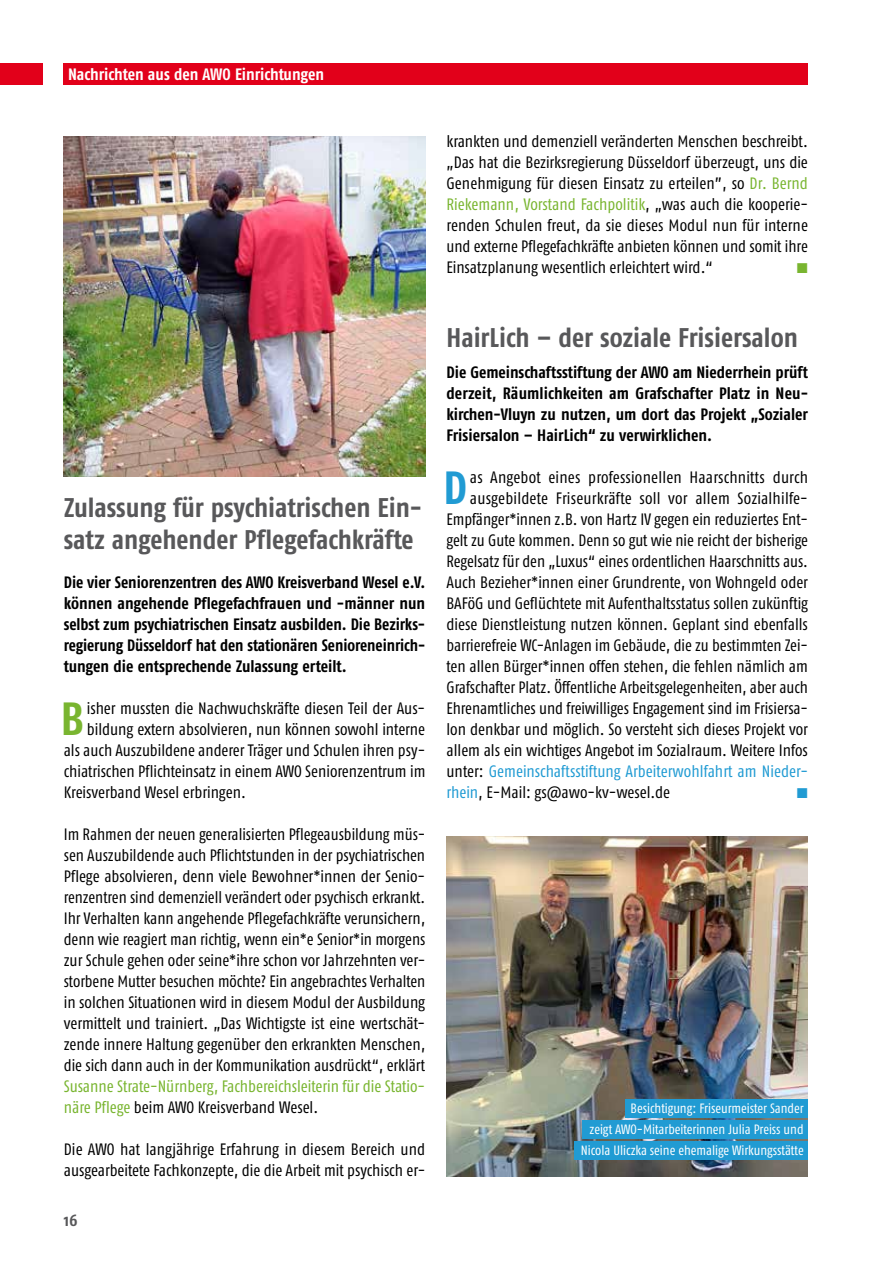
<style>
.page{position:relative;width:893px;height:1263px;background:#fff}
.page>*{position:absolute;margin:0;border:0;box-sizing:border-box;transform-origin:0 0}
.t1{font:700 46.5px "Fago Co";color:#79b530}
.t2{font:700 46.5px "Fago Co";color:#219bd3}
.t3{font:700 27px/31.5px "Fago Co";letter-spacing:-.005em;color:#58585a}
.t4{font:16.5px/21px "Fago Co";color:#000;text-align:justify}
.t5{font:700 16.5px/21px "Fago Co";color:#000;text-align:justify}
.t6{font:16.5px/21px "Fago Co";color:#79b530}
.t7{font:16.5px "Fago Co";letter-spacing:.005em;color:#219bd3}
.t8{font:700 16.5px "Fago Co";letter-spacing:-.005em;color:#fff}
.t9{font:700 16.5px "Fago Co";color:#58585a}
.t10{font:16.5px "European Pi Three";color:#79b530}
.t11{font:16.5px "European Pi Three";color:#219bd3}
.t12{font:13.5px/21px "Fago Co";color:#fff;text-align:right}
.s1{color:#000}
.s2{color:#79b530}
.s3{color:#219bd3}
</style>
<div class="page">
<div style="left:0;top:63px;width:43px;height:21px;background:#e2001a"></div>
<img style="left:64px;top:136px;width:361px;height:340px">
<img style="left:446px;top:836px;width:362px;height:340px">
<div style="left:583px;top:1120px;width:225px;height:18px;background:#219bd3"></div>
<div style="left:574px;top:1141px;width:234px;height:18px;background:#219bd3"></div>
<div style="left:625px;top:1099px;width:183px;height:18px;background:#219bd3"></div>
<div style="left:64px;top:63px;width:744px;height:21px;background:#e2001a"></div>
<p class="t8" style="left:68px;top:64px;width:258px">Nachrichten aus den AWO Einrichtungen</p>
<h2 class="t3" style="left:64px;top:491px;width:360px">Zulassung für psychiatrischen Ein&shy;satz angehender Pflegefachkräfte</h2>
<p class="t5" style="left:64px;top:572px;width:363px">Die vier Seniorenzentren des AWO Kreisverband Wesel e.V. können angehende Pflegefachfrauen und -männer nun selbst zum psychiatrischen Einsatz ausbilden. Die Bezirks&shy;regierung Düsseldorf hat den stationären Senioreneinrich&shy;tungen die entsprechende Zulassung erteilt.</p>
<h1 class="t1" style="left:61px;top:692px;width:25px">B</h1>
<p class="t4" style="left:87px;top:698px;width:340px">isher mussten die Nachwuchskräfte diesen Teil der Aus-</p>
<p class="t4" style="left:87px;top:719px;width:340px">bildung extern absolvieren, nun können sowohl interne</p>
<p class="t4" style="left:64px;top:740px;width:363px">als auch Auszubildene anderer Träger und Schulen ihren psy-</p>
<p class="t4" style="left:64px;top:761px;width:363px">chiatrischen Pflichteinsatz in einem AWO Seniorenzentrum im</p>
<p class="t4" style="left:64px;top:782px;width:184px">Kreisverband Wesel erbringen.</p>
<p class="t4" style="left:64px;top:824px;width:363px">Im Rahmen der neuen generalisierten Pflegeausbildung müs&shy;sen Auszubildende auch Pflichtstunden in der psychiatrischen Pflege absolvieren, denn viele Bewohner*innen der Senio&shy;renzentren sind demenziell verändert oder psychisch erkrankt.<br>Ihr Verhalten kann angehende Pflegefachkräfte verunsichern, denn wie reagiert man richtig, wenn ein*e Senior*in morgens zur Schule gehen oder seine*ihre schon vor Jahrzehnten ver&shy;storbene Mutter besuchen möchte? Ein angebrachtes Verhalten in solchen Situationen wird in diesem Modul der Ausbildung vermittelt und trainiert. „Das Wichtigste ist eine wertschät&shy;zende innere Haltung gegenüber den erkrankten Menschen, die sich dann auch in der Kommunikation ausdrückt“, erklärt</p>
<p class="t6" style="left:64px;top:1076px;width:363px">Susanne Strate-Nürnberg, Fachbereichsleiterin für die Statio&shy;näre Pflege <span class="s1">beim AWO Kreisverband Wesel.</span></p>
<p class="t4" style="left:64px;top:1139px;width:363px">Die AWO hat langjährige Erfahrung in diesem Bereich und ausgearbeitete Fachkonzepte, die die Arbeit mit psychisch er-</p>
<p class="t9" style="left:64px;top:1211px;width:15px">16</p>
<p class="t4" style="left:446px;top:131px;width:363px">krankten und demenziell veränderten Menschen beschreibt. „Das hat die Bezirksregierung Düsseldorf überzeugt, uns die Genehmigung für diesen Einsatz zu erteilen”, so <span class="s2">Dr. Bernd Riekemann, Vorstand Fachpolitik</span>, „was auch die kooperie&shy;renden Schulen freut, da sie dieses Modul nun für interne und externe Pflegefachkräfte anbieten können und somit ihre Einsatzplanung wesentlich erleichtert wird.“</p>
<p class="t10" style="left:797px;top:257px;width:12px">K</p>
<h2 class="t3" style="left:446px;top:321px;width:353px">HairLich – der soziale Frisiersalon</h2>
<p class="t5" style="left:446px;top:362px;width:363px">Die Gemeinschaftsstiftung der AWO am Niederrhein prüft derzeit, Räumlichkeiten am Grafschafter Platz in Neu&shy;kirchen-Vluyn zu nutzen, um dort das Projekt „Sozialer Frisiersalon – HairLich“ zu verwirklichen.</p>
<h1 class="t2" style="left:443px;top:461px;width:25px">D</h1>
<p class="t4" style="left:470px;top:467px;width:340px">as Angebot eines professionellen Haarschnitts durch</p>
<p class="t4" style="left:470px;top:488px;width:339px">ausgebildete Friseurkräfte soll vor allem Sozialhilfe-</p>
<p class="t4" style="left:446px;top:509px;width:363px">Empfänger*innen z.B. von Hartz IV gegen ein reduziertes Ent-</p>
<p class="t4" style="left:446px;top:530px;width:363px">gelt zu Gute kommen. Denn so gut wie nie reicht der bisherige</p>
<p class="t4" style="left:446px;top:551px;width:363px">Regelsatz für den „Luxus“ eines ordentlichen Haarschnitts aus.</p>
<p class="t4" style="left:446px;top:572px;width:363px">Auch Bezieher*innen einer Grundrente, von Wohngeld oder</p>
<p class="t4" style="left:446px;top:593px;width:363px">BAFöG und Geflüchtete mit Aufenthaltsstatus sollen zukünftig</p>
<p class="t4" style="left:446px;top:614px;width:363px">diese Dienstleistung nutzen können. Geplant sind ebenfalls</p>
<p class="t4" style="left:446px;top:635px;width:363px">barrierefreie WC-Anlagen im Gebäude, die zu bestimmten Zei-</p>
<p class="t4" style="left:446px;top:656px;width:363px">ten allen Bürger*innen offen stehen, die fehlen nämlich am</p>
<p class="t4" style="left:446px;top:677px;width:363px">Grafschafter Platz. Öffentliche Arbeitsgelegenheiten, aber auch</p>
<p class="t4" style="left:446px;top:698px;width:363px">Ehrenamtliches und freiwilliges Engagement sind im Frisiersa-</p>
<p class="t4" style="left:446px;top:719px;width:363px">lon denkbar und möglich. So versteht sich dieses Projekt vor</p>
<p class="t4" style="left:446px;top:740px;width:363px">allem als ein wichtiges Angebot im Sozialraum. Weitere Infos</p>
<p class="t7" style="left:446px;top:762px;width:363px"><span class="s1">unter:</span> Gemeinschaftsstiftung Arbeiterwohlfahrt am Nieder-</p>
<p class="t4" style="left:446px;top:782px;width:225px"><span class="s3">rhein</span>, E-Mail: gs@awo-kv-wesel.de</p>
<p class="t11" style="left:797px;top:782px;width:12px">K</p>
<p class="t12" style="left:631px;top:1098px;width:175px">Besichtigung: Friseurmeister Sander</p>
<p class="t12" style="left:581px;top:1119px;width:224px">zeigt AWO-Mitarbeiterinnen Julia Preiss und<br>Nicola Uliczka seine ehemalige Wirkungsstätte</p>
</div>
